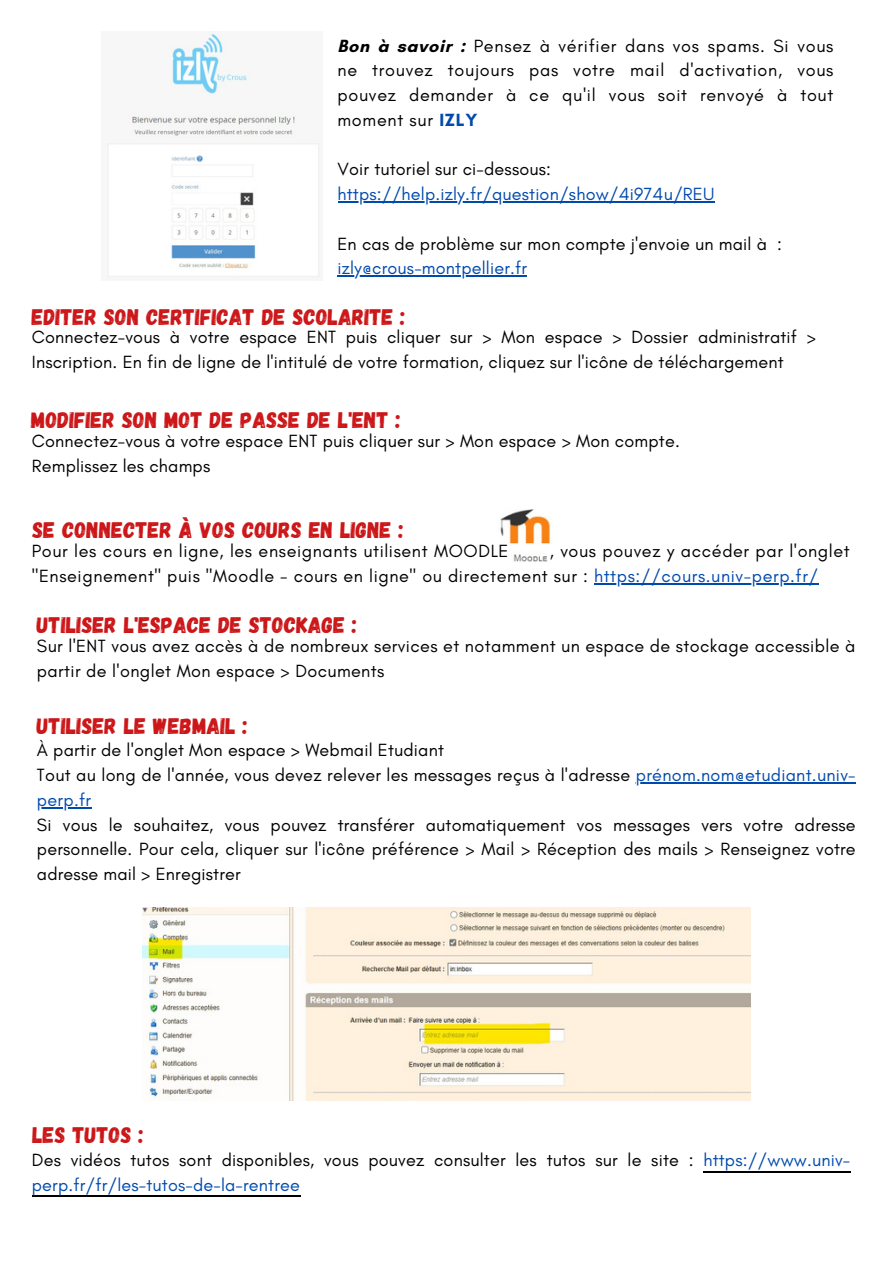
<style>
.page{position:relative;width:893px;height:1264px;background:#fff}
.page>*{position:absolute;margin:0;border:0;box-sizing:border-box;transform-origin:0 0}
.t1{font:22.5px "Gagalin";letter-spacing:.01em;color:#cc1618}
.t2{font:18px/24.8px "Glacial Indifference";letter-spacing:.01em;color:#000}
.t3{font:18px/24.8px "Glacial Indifference";letter-spacing:.035em;color:#000}
.t4{font:18px/24.8px "Glacial Indifference";letter-spacing:.01em;color:#004aad}
.s1{font-weight:700}
.s2{font-weight:700;color:#004aad}
.s3{color:#000}
.s4{color:#004aad}
</style>
<div class="page">
<img style="left:500px;top:509px;width:53px;height:53px">
<img style="left:143px;top:907px;width:607px;height:193px">
<hr style="left:32px;top:1195px;width:268px;height:1px;background:#000">
<hr style="left:703px;top:1170px;width:147px;height:2px;background:#000">
<img style="left:107px;top:32px;width:213px;height:247px">
<hr style="left:337px;top:201px;width:377px;height:1px;background:#004aad">
<hr style="left:337px;top:275px;width:190px;height:1px;background:#004aad">
<hr style="left:594px;top:583px;width:224px;height:1px;background:#004aad">
<hr style="left:635px;top:782px;width:220px;height:1px;background:#004aad">
<hr style="left:37px;top:807px;width:54px;height:1px;background:#004aad">
<p class="t2" style="left:337px;top:33px;width:497px;text-align:justify"><span class="s1">Bon à savoir :</span> Pensez à vérifier dans vos spams. Si vous ne trouvez toujours pas votre mail d'activation, vous pouvez demander à ce qu'il vous soit renvoyé à tout moment sur <span class="s2">IZLY</span></p>
<p class="t4" style="left:337px;top:157px;width:378px"><span class="s3">Voir tutoriel sur ci-dessous: </span>https://help.izly.fr/question/show/4i974u/REU</p>
<p class="t2" style="left:337px;top:231px;width:446px">En cas de problème sur mon compte j'envoie un mail à : <span class="s4">izly@crous-montpellier.fr</span></p>
<p class="t1" style="left:32px;top:302px;width:375px">EDITER SON CERTIFICAT DE SCOLARITE :</p>
<p class="t2" style="left:32px;top:324px;width:785px">Connectez-vous à votre espace ENT puis cliquer sur &gt; Mon espace &gt; Dossier administratif &gt;<br>Inscription. En fin de ligne de l'intitulé de votre formation, cliquez sur l'icône de téléchargement</p>
<p class="t1" style="left:31px;top:406px;width:371px">MODIFIER SON MOT DE PASSE DE L'ENT :</p>
<p class="t2" style="left:32px;top:428px;width:649px">Connectez-vous à votre espace ENT puis cliquer sur &gt; Mon espace &gt; Mon compte.<br>Remplissez les champs</p>
<p class="t1" style="left:33px;top:515px;width:372px">SE CONNECTER À VOS COURS EN LIGNE :</p>
<p class="t3" style="left:32px;top:538px;width:819px;text-indent:518px">, vous pouvez y accéder par l'onglet "Enseignement" puis "Moodle - cours en ligne" ou directement sur : <span class="s4">https://cours.univ-perp.fr/</span></p>
<p class="t3" style="left:32px;top:538px;width:478px">Pour les cours en ligne, les enseignants utilisent MOODLE</p>
<p class="t1" style="left:37px;top:610px;width:321px">UTILISER L'ESPACE DE STOCKAGE :</p>
<p class="t2" style="left:37px;top:633px;width:819px">Sur l'ENT vous avez accès à de nombreux services et notamment un espace de stockage accessible à partir de l'onglet Mon espace &gt; Documents</p>
<p class="t1" style="left:37px;top:711px;width:212px">UTILISER LE WEBMAIL :</p>
<p class="t2" style="left:37px;top:737px;width:408px">À partir de l'onglet Mon espace &gt; Webmail Etudiant</p>
<p class="t2" style="left:37px;top:762px;width:820px">Tout au long de l'année, vous devez relever les messages reçus à l'adresse <span class="s4">prénom.nom@etudiant.univ&shy;perp.fr</span></p>
<p class="t2" style="left:37px;top:812px;width:820px;text-align:justify">Si vous le souhaitez, vous pouvez transférer automatiquement vos messages vers votre adresse personnelle. Pour cela, cliquer sur l'icône préférence &gt; Mail &gt; Réception des mails &gt; Renseignez votre adresse mail &gt; Enregistrer</p>
<p class="t1" style="left:33px;top:1120px;width:112px">LES TUTOS :</p>
<p class="t2" style="left:32px;top:1147px;width:819px">Des vidéos tutos sont disponibles, vous pouvez consulter les tutos sur le site : <span class="s4">https://www.univ&shy;perp.fr/fr/les-tutos-de-la-rentree</span></p>
</div>
